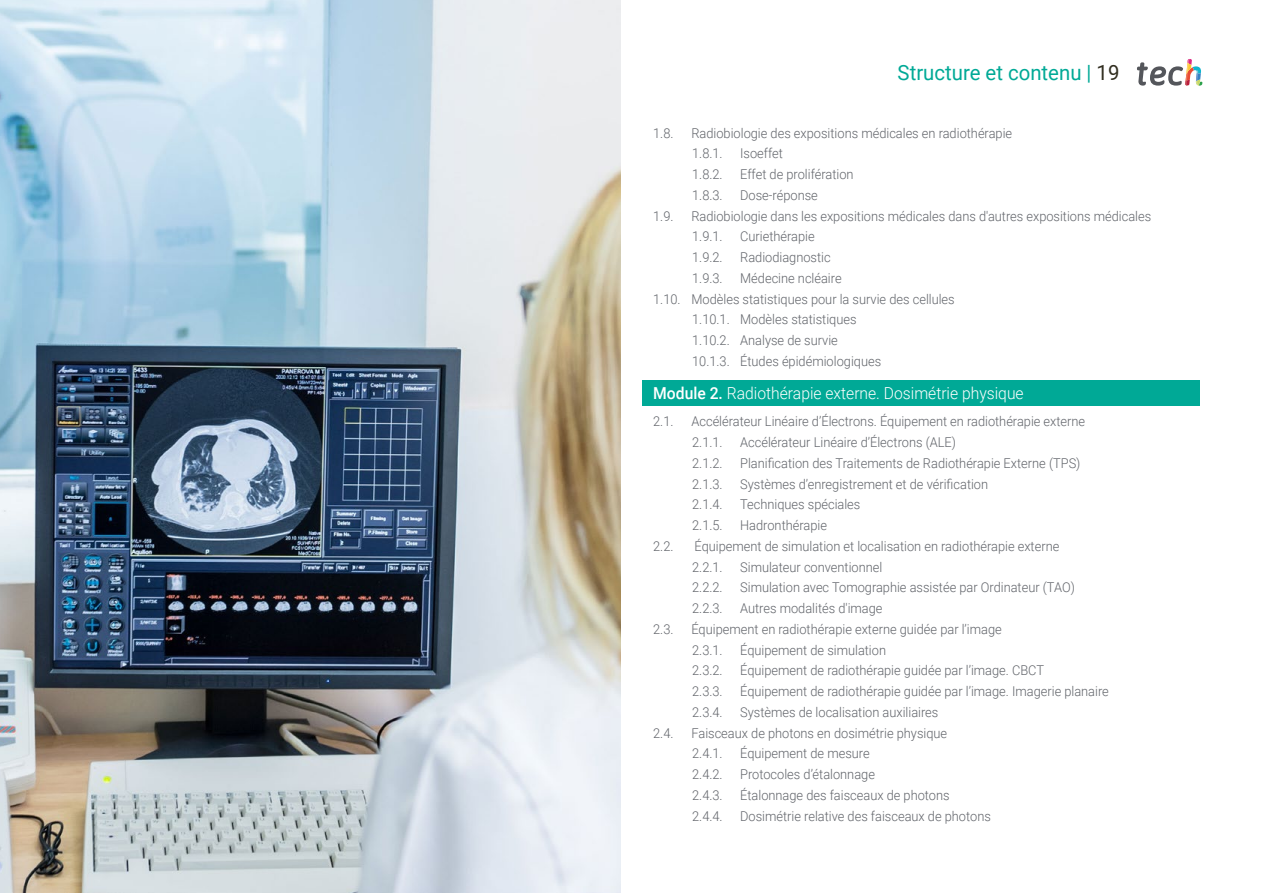
<style>
.page{position:relative;width:1263px;height:893px;background:#fff}
.page>*{position:absolute;margin:0;border:0;box-sizing:border-box;transform-origin:0 0}
.t1{font:21px "Roboto";color:#00a996}
.t2{font:300 16.5px "Roboto";color:#fff;scale:.95 1}
.t3{font:300 13.5px/20.7px "Roboto";color:#61646a;scale:.95 1}
.s1{color:#312e20}
.s2{font-weight:500}
</style>
<div class="page">
<img style="left:0;top:0;width:621px;height:893px">
<div style="left:642px;top:380px;width:557px;height:25px;background:#00a996"></div>
<svg style="left:1137px;top:59px;width:65px;height:27px"></svg>
<h1 class="t1" style="left:898px;top:57px;width:223px">Structure et contenu | <span class="s1">19</span></h1>
<p class="t3" style="left:653px;top:122px;width:23px">1.8.</p>
<p class="t3" style="left:691px;top:122px;width:339px">Radiobiologie des expositions médicales en radiothérapie<br>1.8.1.</p>
<p class="t3" style="left:740px;top:143px;width:47px">Isoeffet</p>
<p class="t3" style="left:692px;top:164px;width:34px">1.8.2.</p>
<p class="t3" style="left:740px;top:164px;width:121px">Effet de prolifération</p>
<p class="t3" style="left:692px;top:184px;width:34px">1.8.3.</p>
<p class="t3" style="left:740px;top:184px;width:83px">Dose-réponse</p>
<p class="t3" style="left:653px;top:205px;width:23px">1.9.</p>
<p class="t3" style="left:691px;top:205px;width:485px">Radiobiologie dans les expositions médicales dans d'autres expositions médicales<br>1.9.1.</p>
<p class="t3" style="left:740px;top:226px;width:80px">Curiethérapie</p>
<p class="t3" style="left:692px;top:247px;width:34px">1.9.2.</p>
<p class="t3" style="left:740px;top:247px;width:97px">Radiodiagnostic</p>
<p class="t3" style="left:692px;top:267px;width:34px">1.9.3.</p>
<p class="t3" style="left:740px;top:267px;width:108px">Médecine ncléaire</p>
<p class="t3" style="left:653px;top:288px;width:319px">1.10. Modèles statistiques pour la survie des cellules</p>
<p class="t3" style="left:692px;top:309px;width:175px">1.10.1. Modèles statistiques</p>
<p class="t3" style="left:692px;top:330px;width:155px">1.10.2. Analyse de survie</p>
<p class="t3" style="left:692px;top:350px;width:200px">10.1.3. Études épidémiologiques</p>
<p class="t2" style="left:653px;top:382px;width:391px"><span class="s2">Module 2.</span> Radiothérapie externe. Dosimétrie physique</p>
<p class="t3" style="left:653px;top:411px;width:23px">2.1.</p>
<p class="t3" style="left:691px;top:411px;width:416px">Accélérateur Linéaire d’Électrons. Équipement en radiothérapie externe<br>2.1.1.</p>
<p class="t3" style="left:740px;top:431px;width:229px">Accélérateur Linéaire d’Électrons (ALE)</p>
<p class="t3" style="left:692px;top:452px;width:34px">2.1.2.</p>
<p class="t3" style="left:740px;top:452px;width:360px">Planification des Traitements de Radiothérapie Externe (TPS)</p>
<p class="t3" style="left:692px;top:473px;width:34px">2.1.3.</p>
<p class="t3" style="left:740px;top:473px;width:263px">Systèmes d’enregistrement et de vérification</p>
<p class="t3" style="left:692px;top:494px;width:34px">2.1.4.</p>
<p class="t3" style="left:740px;top:494px;width:128px">Techniques spéciales</p>
<p class="t3" style="left:692px;top:514px;width:34px">2.1.5.</p>
<p class="t3" style="left:740px;top:514px;width:93px">Hadronthérapie</p>
<p class="t3" style="left:653px;top:535px;width:23px">2.2.</p>
<p class="t3" style="left:692px;top:535px;width:388px">Équipement de simulation et localisation en radiothérapie externe<br>2.2.1.</p>
<p class="t3" style="left:740px;top:556px;width:151px">Simulateur conventionnel</p>
<p class="t3" style="left:692px;top:577px;width:34px">2.2.2.</p>
<p class="t3" style="left:740px;top:577px;width:354px">Simulation avec Tomographie assistée par Ordinateur (TAO)</p>
<p class="t3" style="left:692px;top:597px;width:34px">2.2.3.</p>
<p class="t3" style="left:740px;top:597px;width:151px">Autres modalités d'image</p>
<p class="t3" style="left:653px;top:618px;width:23px">2.3.</p>
<p class="t3" style="left:691px;top:618px;width:328px">Équipement en radiothérapie externe guidée par l’image<br>2.3.1.</p>
<p class="t3" style="left:740px;top:639px;width:155px">Équipement de simulation</p>
<p class="t3" style="left:692px;top:660px;width:34px">2.3.2.</p>
<p class="t3" style="left:740px;top:660px;width:321px">Équipement de radiothérapie guidée par l’image. CBCT</p>
<p class="t3" style="left:692px;top:680px;width:34px">2.3.3.</p>
<p class="t3" style="left:740px;top:680px;width:390px">Équipement de radiothérapie guidée par l’image. Imagerie planaire</p>
<p class="t3" style="left:692px;top:701px;width:34px">2.3.4.</p>
<p class="t3" style="left:740px;top:701px;width:210px">Systèmes de localisation auxiliaires</p>
<p class="t3" style="left:653px;top:722px;width:23px">2.4.</p>
<p class="t3" style="left:691px;top:722px;width:271px">Faisceaux de photons en dosimétrie physique<br>2.4.1.</p>
<p class="t3" style="left:740px;top:743px;width:138px">Équipement de mesure</p>
<p class="t3" style="left:692px;top:763px;width:34px">2.4.2.</p>
<p class="t3" style="left:740px;top:763px;width:143px">Protocoles d’étalonnage</p>
<p class="t3" style="left:692px;top:784px;width:34px">2.4.3.</p>
<p class="t3" style="left:740px;top:784px;width:222px">Étalonnage des faisceaux de photons</p>
<p class="t3" style="left:692px;top:805px;width:34px">2.4.4.</p>
<p class="t3" style="left:740px;top:805px;width:265px">Dosimétrie relative des faisceaux de photons</p>
</div>
